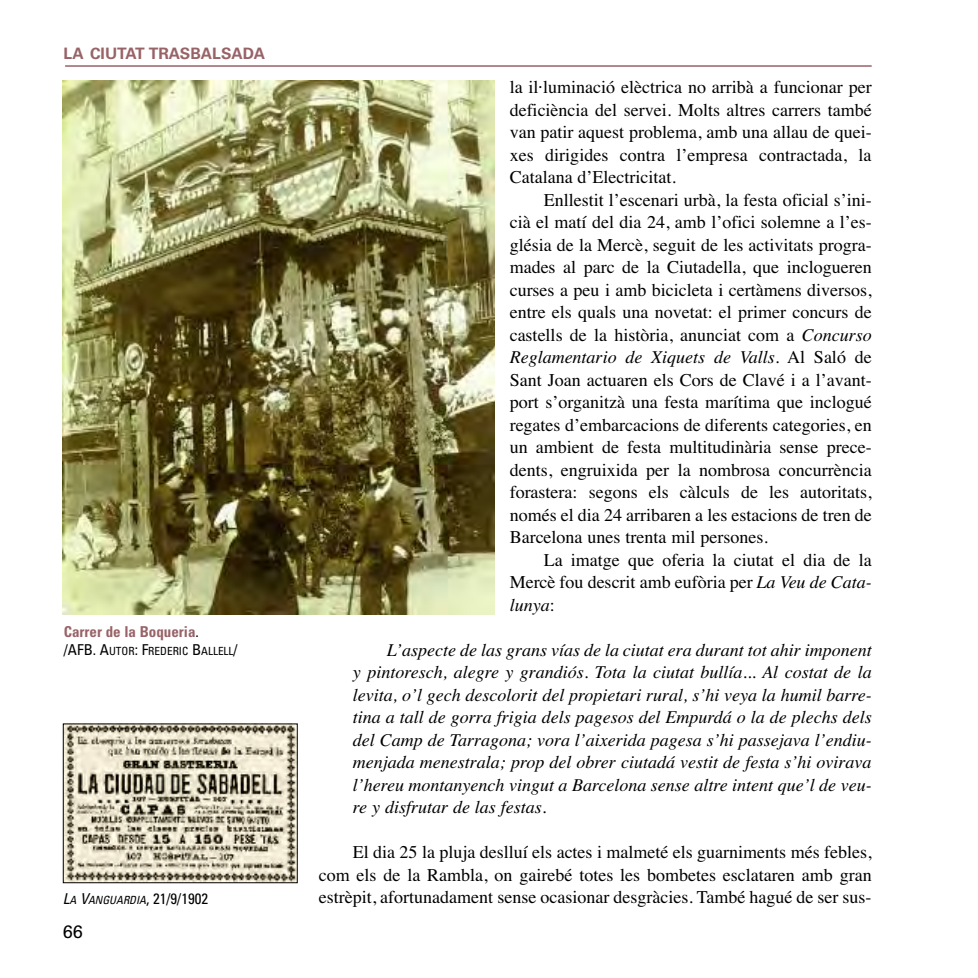
<style>
.page{position:relative;width:978px;height:978px;background:#fff}
.page>*{position:absolute;margin:0;border:0;box-sizing:border-box;transform-origin:0 0}
.t1{font:18px/22.5px "Times";color:#000;text-align:justify}
.t2{font:italic 18px/22.5px "Times";color:#000;text-align:justify}
.t3{font:18px "Univers";color:#000}
.t4{font:700 15.75px "Univers";color:#986367}
.t5{font:700 condensed 15px "Univers";color:#986367}
.t6{font:condensed 11.25px "Univers";color:#000}
.t7{font:italic condensed 11.25px "Univers";color:#000}
.s1{font-weight:400;color:#000}
.s2{font-size:15px}
.s3{font-style:normal;font-size:15px}
.s4{font-style:italic}
</style>
<div class="page">
<hr style="left:65px;top:65px;width:807px;height:2px;background:#986367">
<img style="left:63px;top:81px;width:432px;height:533px">
<img style="left:65px;top:726px;width:231px;height:155px">
<div style="left:63px;top:724px;width:235px;height:159px;border:1px solid #000"></div>
<p class="t4" style="left:64px;top:47px;width:203px">LA CIUTAT TRASBALSADA</p>
<p class="t5" style="left:64px;top:627px;width:137px">Carrer de la Boqueria<span class="s1">.</span></p>
<p class="t6" style="left:64px;top:647px;width:176px"><span class="s2">/AFB. A</span>UTOR<span class="s2">: F</span>REDERIC <span class="s2">B</span>ALLELL<span class="s2">/</span></p>
<p class="t7" style="left:63px;top:896px;width:147px"><span class="s2">L</span>A <span class="s2">V</span>ANGUARDIA<span class="s3">, 21/9/1902</span></p>
<p class="t3" style="left:63px;top:925px;width:22px">66</p>
<p class="t1" style="left:510px;top:76px;width:364px">la il·luminació elèctrica no arribà a funcionar per deficiència del servei. Molts altres carrers també van patir aquest problema, amb una allau de quei&shy;xes dirigides contra l’empresa contractada, la Catalana d’Electricitat.</p>
<p class="t1" style="left:510px;top:188px;width:364px;text-indent:34px">Enllestit l’escenari urbà, la festa oficial s’ini&shy;cià el matí del dia 24, amb l’ofici solemne a l’es&shy;glésia de la Mercè, seguit de les activitats progra&shy;mades al parc de la Ciutadella, que inclogueren curses a peu i amb bicicleta i certàmens diversos, entre els quals una novetat: el primer concurs de castells de la història, anunciat com a <span class="s4">Concurso Reglamentario de Xiquets de Valls</span>. Al Saló de Sant Joan actuaren els Cors de Clavé i a l’avant&shy;port s’organitzà una festa marítima que inclogué regates d’embarcacions de diferents categories, en un ambient de festa multitudinària sense prece&shy;dents, engruixida per la nombrosa concurrència forastera: segons els càlculs de les autoritats, només el dia 24 arribaren a les estacions de tren de Barcelona unes trenta mil persones.</p>
<p class="t1" style="left:510px;top:548px;width:364px;text-indent:34px">La imatge que oferia la ciutat el dia de la Mercè fou descrit amb eufòria per <span class="s4">La Veu de Cata&shy;lunya</span>:</p>
<p class="t2" style="left:353px;top:638px;width:520px;text-indent:34px">L’aspecte de las grans vías de la ciutat era durant tot ahir imponent y pintoresch, alegre y grandiós. Tota la ciutat bullía... Al costat de la levita, o’l gech descolorit del propietari rural, s’hi veya la humil barre&shy;tina a tall de gorra frigia dels pagesos del Empurdá o la de plechs dels del Camp de Tarragona; vora l’aixerida pagesa s’hi passejava l’endiu&shy;menjada menestrala; prop del obrer ciutadá vestit de festa s’hi ovirava l’hereu montanyench vingut a Barcelona sense altre intent que’l de veu&shy;re y disfrutar de las festas.</p>
<p class="t1" style="left:319px;top:841px;width:554px;text-indent:34px">El dia 25 la pluja deslluí els actes i malmeté els guarniments més febles, com els de la Rambla, on gairebé totes les bombetes esclataren amb gran estrèpit, afortunadament sense ocasionar desgràcies. També hagué de ser sus-</p>
</div>
